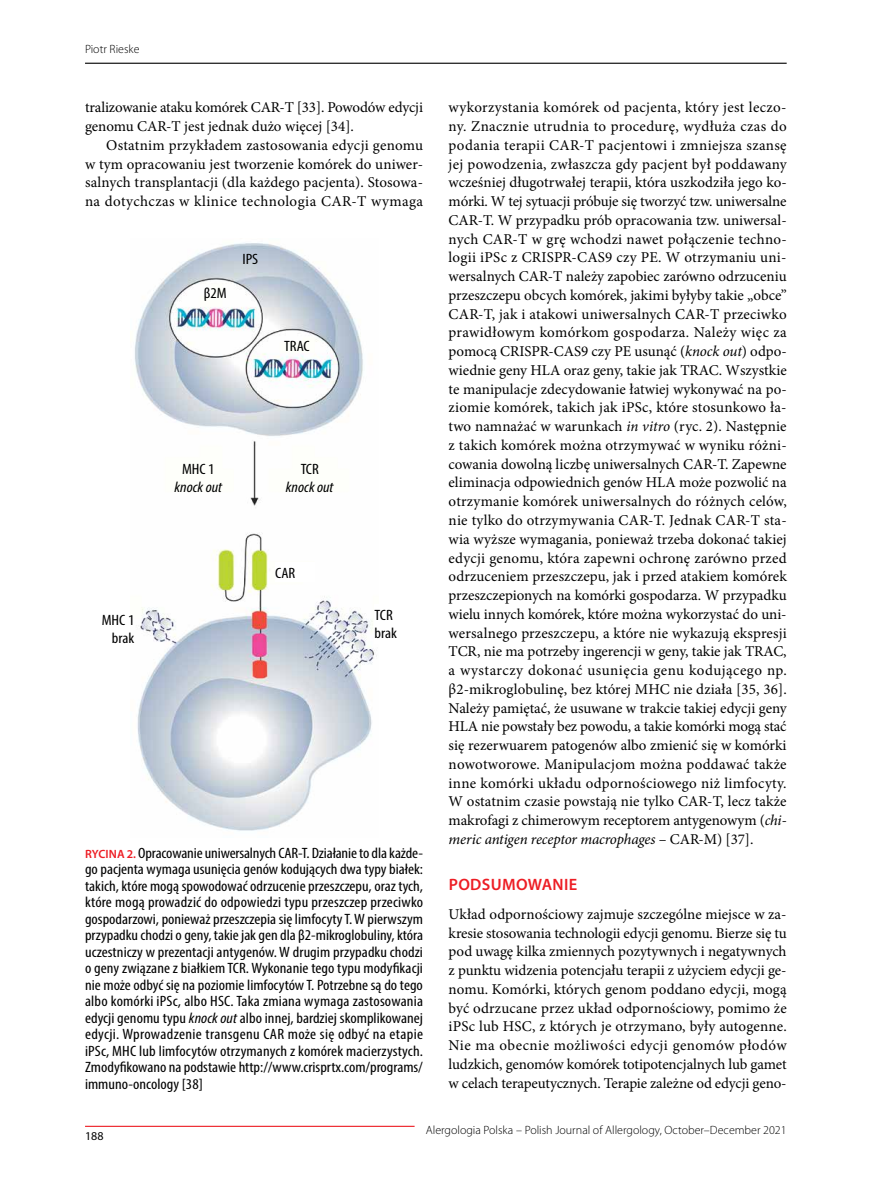
<style>
.page{position:relative;width:893px;height:1191px;background:#fff}
.page>*{position:absolute;margin:0;border:0;box-sizing:border-box;transform-origin:0 0}
.t1{font:600 16.5px "Myriad Pro";letter-spacing:.02em;color:#ed1d24}
.t2{font:15px/18.8px "Minion Pro";letter-spacing:-.005em;color:#000;text-align:justify}
.t3{font:condensed 15px/16.5px "Myriad Pro";color:#000;text-align:justify;scale:1.1 1}
.t4{font:italic condensed 15px "Myriad Pro";color:#000;scale:1.1 1}
.t5{font:300 12px "Myriad Pro";color:#000}
.t6{font:12px "Myriad Pro";color:#000}
.s1{font-weight:600;font-stretch:normal;font-size:12px;color:#ed1d24}
.s2{font-style:italic}
</style>
<div class="page">
<hr style="left:85px;top:1125px;width:330px;height:1px;background:#ed1d24">
<hr style="left:85px;top:63px;width:702px;height:1px;background:#000">
<img style="left:135px;top:243px;width:240px;height:588px">
<div style="left:275px;top:562px;width:40px;height:20px;background:#fff"></div>
<p class="t5" style="left:85px;top:42px;width:56px">Piotr Rieske</p>
<p class="t2" style="left:85px;top:98px;width:339px">tralizowanie ataku komórek CAR-T [33]. Powodów edycji genomu CAR-T jest jednak dużo więcej [34].</p>
<p class="t2" style="left:85px;top:136px;width:340px;text-indent:21px">Ostatnim przykładem zastosowania edycji genomu w tym opracowaniu jest tworzenie komórek do uniwer&shy;salnych transplantacji (dla każdego pacjenta). Stosowa&shy;na dotychczas w klinice technologia CAR-T wymaga</p>
<p class="t3" style="left:204px;top:284px;width:22px">β2M</p>
<p class="t3" style="left:242px;top:250px;width:16px">IPS</p>
<p class="t3" style="left:284px;top:338px;width:25px">TRAC</p>
<p class="t3" style="left:182px;top:460px;width:31px">MHC 1</p>
<p class="t4" style="left:175px;top:478px;width:45px">knock out</p>
<p class="t3" style="left:301px;top:460px;width:18px">TCR</p>
<p class="t4" style="left:286px;top:478px;width:45px">knock out</p>
<p class="t3" style="left:275px;top:564px;width:20px">CAR</p>
<p class="t3" style="left:102px;top:610px;width:31px;line-height:18px;text-align:right">MHC 1 brak</p>
<p class="t3" style="left:375px;top:606px;width:22px;line-height:18px">TCR brak</p>
<p class="t3" style="left:85px;top:844px;width:309px"><span class="s1">RYCINA 2.</span> Opracowanie uniwersalnych CAR-T. Działanie to dla każde&shy;go pacjenta wymaga usunięcia genów kodujących dwa typy białek: takich, które mogą spowodować odrzucenie przeszczepu, oraz tych, które mogą prowadzić do odpowiedzi typu przeszczep przeciwko gospodarzowi, ponieważ przeszczepia się limfocyty T. W pierwszym przypadku chodzi o geny, takie jak gen dla β2-mikroglobuliny, która uczestniczy w prezentacji antygenów. W drugim przypadku chodzi o geny związane z białkiem TCR. Wykonanie tego typu modyfikacji nie może odbyć się na poziomie limfocytów T. Potrzebne są do tego albo komórki iPSc, albo HSC. Taka zmiana wymaga zastosowania edycji genomu typu <span class="s2">knock out</span> albo innej, bardziej skomplikowanej edycji. Wprowadzenie transgenu CAR może się odbyć na etapie iPSc, MHC lub limfocytów otrzymanych z komórek macierzystych.<br>Zmodyfikowano na podstawie http://www.crisprtx.com/programs/ immuno-oncology [38]</p>
<p class="t2" style="left:449px;top:98px;width:340px">wykorzystania komórek od pacjenta, który jest leczo&shy;ny. Znacznie utrudnia to procedurę, wydłuża czas do podania terapii CAR-T pacjentowi i zmniejsza szansę jej powodzenia, zwłaszcza gdy pacjent był poddawany wcześniej długotrwałej terapii, która uszkodziła jego ko&shy;mórki. W tej sytuacji próbuje się tworzyć tzw. uniwersalne CAR-T. W przypadku prób opracowania tzw. uniwersal&shy;nych CAR-T w grę wchodzi nawet połączenie techno&shy;logii iPSc z CRISPR-CAS9 czy PE. W otrzymaniu uni&shy;wersalnych CAR-T należy zapobiec zarówno odrzuceniu przeszczepu obcych komórek, jakimi byłyby takie „obce” CAR-T, jak i atakowi uniwersalnych CAR-T przeciwko prawidłowym komórkom gospodarza. Należy więc za pomocą CRISPR-CAS9 czy PE usunąć (<span class="s2">knock out</span>) odpo&shy;wiednie geny HLA oraz geny, takie jak TRAC. Wszystkie te manipulacje zdecydowanie łatwiej wykonywać na po&shy;ziomie komórek, takich jak iPSc, które stosunkowo ła&shy;two namnażać w warunkach <span class="s2">in vitro</span> (ryc. 2). Następnie z takich komórek można otrzymywać w wyniku różni&shy;cowania dowolną liczbę uniwersalnych CAR-T. Zapewne eliminacja odpowiednich genów HLA może pozwolić na otrzymanie komórek uniwersalnych do różnych celów, nie tylko do otrzymywania CAR-T. Jednak CAR-T sta&shy;wia wyższe wymagania, ponieważ trzeba dokonać takiej edycji genomu, która zapewni ochronę zarówno przed odrzuceniem przeszczepu, jak i przed atakiem komórek przeszczepionych na komórki gospodarza. W przypadku wielu innych komórek, które można wykorzystać do uni&shy;wersalnego przeszczepu, a które nie wykazują ekspresji TCR, nie ma potrzeby ingerencji w geny, takie jak TRAC, a wystarczy dokonać usunięcia genu kodującego np. β2-mikroglobulinę, bez której MHC nie działa [35, 36].<br>Należy pamiętać, że usuwane w trakcie takiej edycji geny HLA nie powstały bez powodu, a takie komórki mogą stać się rezerwuarem patogenów albo zmienić się w komórki nowotworowe. Manipulacjom można poddawać także inne komórki układu odpornościowego niż limfocyty.<br>W ostatnim czasie powstają nie tylko CAR-T, lecz także makrofagi z chimerowym receptorem antygenowym (<span class="s2">chi&shy;meric antigen receptor macrophages</span> – CAR-M) [37].</p>
<p class="t1" style="left:449px;top:874px;width:130px">PODSUMOWANIE</p>
<p class="t2" style="left:449px;top:904px;width:340px">Układ odpornościowy zajmuje szczególne miejsce w za&shy;kresie stosowania technologii edycji genomu. Bierze się tu pod uwagę kilka zmiennych pozytywnych i negatywnych z punktu widzenia potencjału terapii z użyciem edycji ge&shy;nomu. Komórki, których genom poddano edycji, mogą być odrzucane przez układ odpornościowy, pomimo że iPSc lub HSC, z których je otrzymano, były autogenne.<br>Nie ma obecnie możliwości edycji genomów płodów ludzkich, genomów komórek totipotencjalnych lub gamet w celach terapeutycznych. Terapie zależne od edycji geno-</p>
<p class="t6" style="left:85px;top:1128px;width:20px">188</p>
<p class="t5" style="left:426px;top:1123px;width:362px">Alergologia Polska – Polish Journal of Allergology, October–December 2021</p>
</div>
